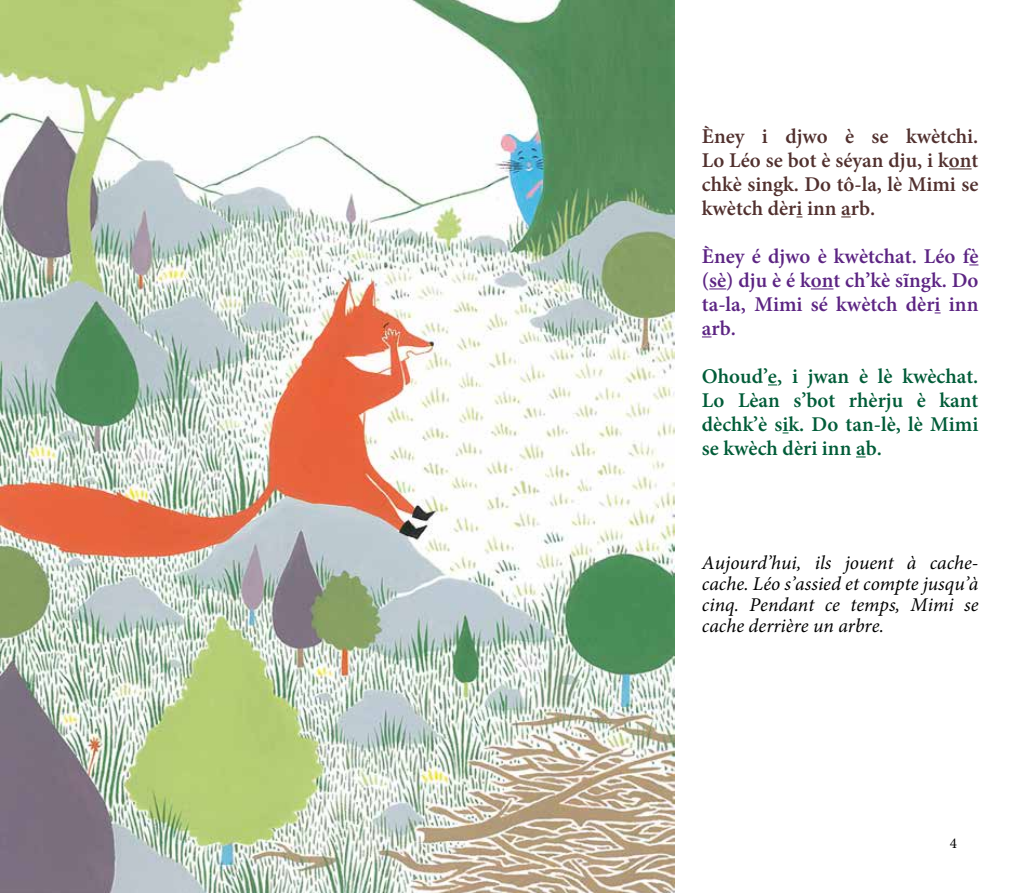
<style>
.page{position:relative;width:1021px;height:893px;background:#fff}
.page>*{position:absolute;margin:0;border:0;box-sizing:border-box;transform-origin:0 0}
.t1{font:600 21px/24px "Minion Pro";color:#005c38;text-align:justify}
.t2{font:600 21px/24px "Minion Pro";color:#51302e;text-align:justify}
.t3{font:600 21px/24px "Minion Pro";color:#5c2483;text-align:justify}
.t4{font:italic 19.5px/21px "Minion Pro";color:#000;text-align:justify}
.t5{font:15px "Minion Pro";color:#000}
</style>
<div class="page">
<img style="left:0;top:0;width:674px;height:893px">
<svg style="left:949px;top:168px;width:22px;height:1px"></svg>
<svg style="left:709px;top:288px;width:17px;height:1px"></svg>
<svg style="left:810px;top:288px;width:23px;height:1px"></svg>
<p class="t2" style="left:702px;top:124px;width:278px">Èney i djwo è se kwètchi.<br>Lo Léo se bot è séyan dju, i kont chkè singk. Do tô-la, lè Mimi se kwètch dèri inn arb.</p>
<p class="t3" style="left:702px;top:244px;width:278px">Èney é djwo è kwètchat. Léo fè (sè) dju è é kont ch’kè sĩngk. Do ta-la, Mimi sé kwètch dèri inn arb.</p>
<p class="t1" style="left:702px;top:364px;width:278px">Ohoud’e, i jwan è lè kwèchat.<br>Lo Lèan s’bot rhèrju è kant dèchk’è sik. Do tan-lè, lè Mimi se kwèch dèri inn ab.</p>
<p class="t4" style="left:702px;top:552px;width:278px">Aujourd’hui, ils jouent à cache&shy;cache. Léo s’assied et compte jusqu’à cinq. Pendant ce temps, Mimi se cache derrière un arbre.</p>
<p class="t5" style="left:949px;top:833px;width:9px">4</p>
</div>
